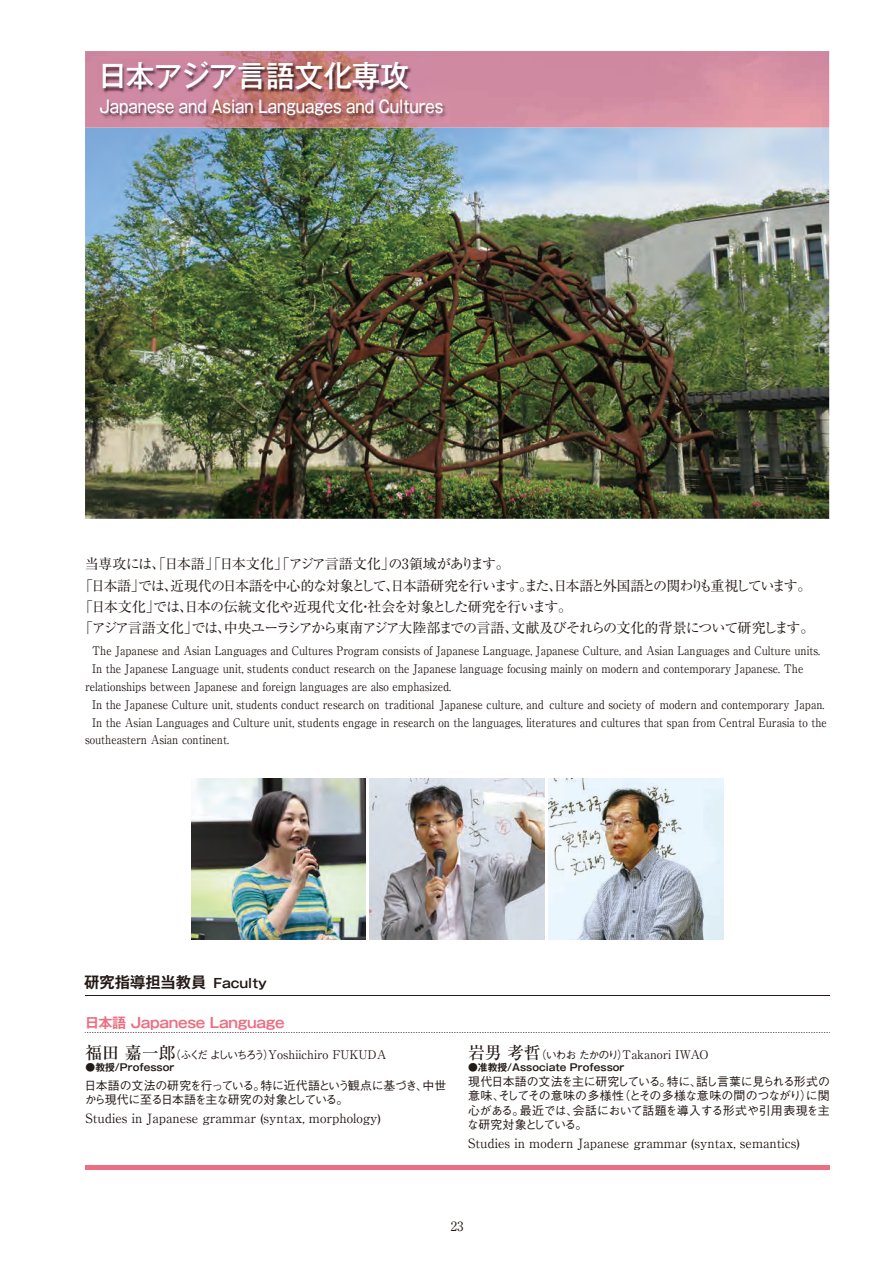
<style>
.page{position:relative;width:893px;height:1263px;background:#fff}
.page>*{position:absolute;margin:0;border:0;box-sizing:border-box;transform-origin:0 0}
.t1{font:500 29.7px "Gothic MB101 Pro";color:#fff;scale:.96 1}
.t2{font:500 16.95px "Gothic MB101 Pro";color:#fff;scale:.8 1}
.t3{font:700 15.3px "Gothic MB101 Pro De";color:#231916}
.t4{font:14.1px/21.3px "Ryumin Pro";letter-spacing:-.08em;color:#231916}
.t5{font:700 14.1px "Gothic MB101 Pro De";letter-spacing:-.02em;color:#ec6e82}
.t6{font:12.75px "Ryumin Pro";color:#231916}
.t7{font:11.85px "Ryumin Pro";color:#231916;scale:.9 1}
.t8{font:500 11.85px/14.4px "Gothic BBB Pro";letter-spacing:-.055em;color:#231916}
.t9{font:11.85px "Ryumin Pro";color:#231916}
.t10{font:700 9.75px "Gothic MB101 Pro De";color:#231916}
.s1{font-size:12.75px}
.s2{font-weight:500;font-size:16.95px}
.s3{font-family:"Gothic BBB Pro";font-weight:500;font-size:11.1px}
</style>
<div class="page">
<img style="left:85px;top:128px;width:744px;height:391px">
<img style="left:85px;top:51px;width:744px;height:77px">
<hr style="left:85px;top:1165px;width:744px;height:4px;background:#ec6e82">
<img style="left:97px;top:60px;width:353px;height:63px">
<hr style="left:85px;top:995px;width:745px;height:1px;background:#231916">
<svg style="left:85px;top:1032px;width:745px;height:1px"></svg>
<img style="left:370px;top:778px;width:174px;height:161px">
<img style="left:191px;top:778px;width:174px;height:161px">
<img style="left:548px;top:778px;width:175px;height:161px">
<h1 class="t1" style="left:98px;top:52px;width:325px">日本アジア言語文化専攻</h1>
<h2 class="t2" style="left:100px;top:92px;width:431px">Japanese and Asian Languages and Cultures</h2>
<p class="t4" style="left:79px;top:552px;width:737px;text-indent:6px">当専攻には、「日本語」「日本文化」「アジア言語文化」の3領域があります。<br>「日本語」では、近現代の日本語を中心的な対象として、日本語研究を行います。また、日本語と外国語との関わりも重視しています。「日本文化」では、日本の伝統文化や近現代文化・社会を対象とした研究を行います。<br>「アジア言語文化」では、中央ユーラシアから東南アジア大陸部までの言語、文献及びそれらの文化的背景について研究します。</p>
<p class="t7" style="left:92px;top:641px;width:810px">The Japanese and Asian Languages and Cultures Program consists of Japanese Language, Japanese Culture, and Asian Languages and Culture units.</p>
<p class="t7" style="left:92px;top:659px;width:792px">In the Japanese Language unit, students conduct research on the Japanese language focusing mainly on modern and contemporary Japanese. The</p>
<p class="t7" style="left:85px;top:677px;width:408px">relationships between Japanese and foreign languages are also emphasized.</p>
<p class="t7" style="left:92px;top:695px;width:815px">In the Japanese Culture unit, students conduct research on｠traditional｠Japanese culture, and｠culture and society of｠modern and contemporary｠Japan.</p>
<p class="t7" style="left:92px;top:713px;width:818px">In the Asian Languages and Culture unit, students engage in research on the languages, literatures and cultures that span from Central Eurasia to the</p>
<p class="t7" style="left:85px;top:731px;width:162px">southeastern Asian continent.</p>
<p class="t3" style="left:84px;top:969px;width:184px">研究指導担当教員 <span class="s1">Faculty</span></p>
<p class="t5" style="left:85px;top:1011px;width:201px">日本語 Japanese Language</p>
<p class="t9" style="left:86px;top:1045px;width:302px"><span class="s2">福田 嘉一郎</span><span class="s3">（ふくだ よしいちろう）</span>Yoshiichiro FUKUDA</p>
<p class="t10" style="left:86px;top:1059px;width:90px">●教授/Professor</p>
<p class="t8" style="left:85px;top:1077px;width:363px">日本語の文法の研究を行っている。特に近代語という観点に基づき、中世から現代に至る日本語を主な研究の対象としている。</p>
<p class="t6" style="left:86px;top:1108px;width:297px">Studies in Japanese grammar (syntax, morphology)</p>
<p class="t9" style="left:468px;top:1045px;width:242px"><span class="s2">岩男 考哲</span><span class="s3">（いわお たかのり）</span>Takanori IWAO</p>
<p class="t10" style="left:468px;top:1059px;width:158px">●准教授/Associate Professor</p>
<p class="t8" style="left:467px;top:1072px;width:364px;text-align:justify">現代日本語の文法を主に研究している。特に、話し言葉に見られる形式の意味、そしてその意味の多様性（とその多様な意味の間のつながり）に関心がある。最近では、会話において話題を導入する形式や引用表現を主な研究対象としている。</p>
<p class="t6" style="left:468px;top:1133px;width:333px">Studies in modern Japanese grammar (syntax, semantics)</p>
<p class="t6" style="left:451px;top:1216px;width:14px">23</p>
</div>
